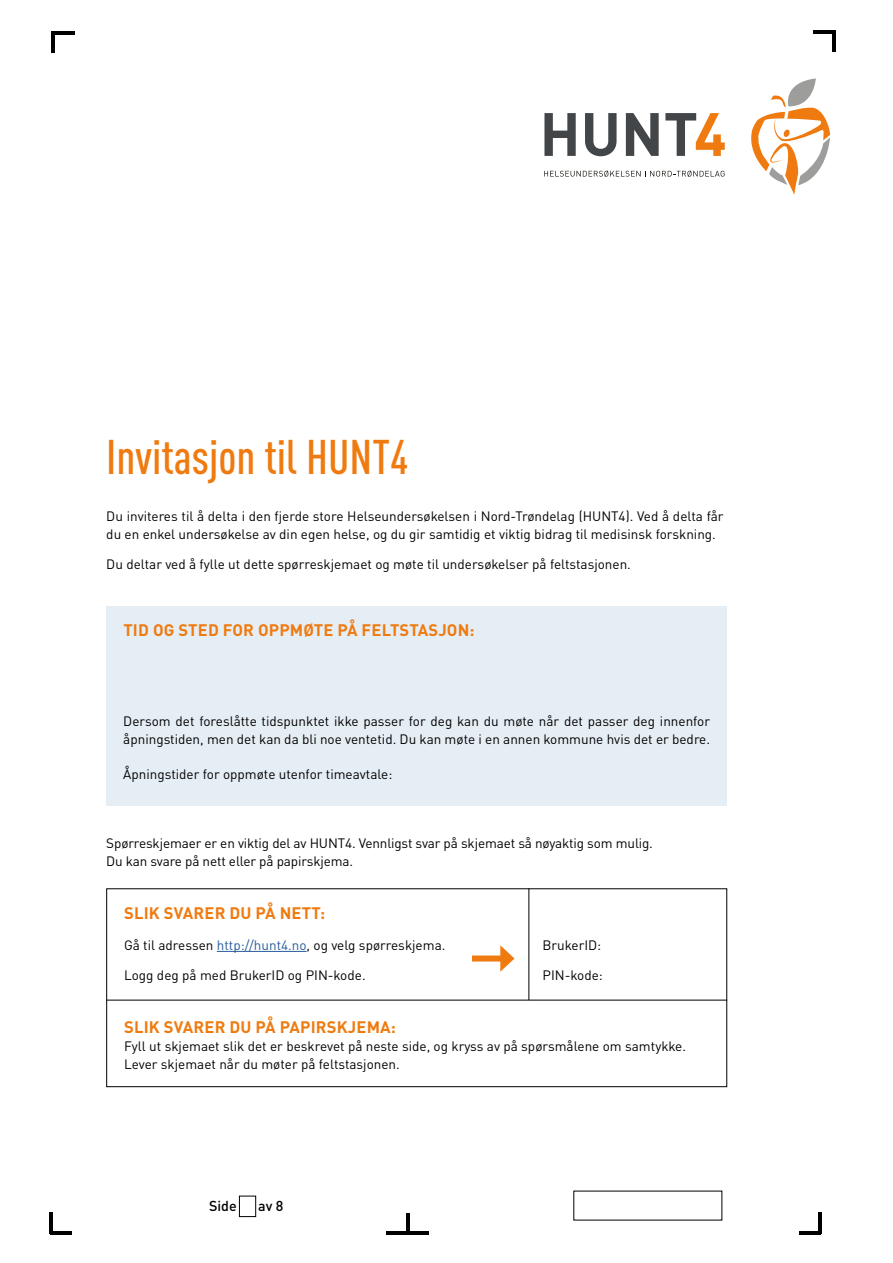
<style>
.page{position:relative;width:893px;height:1263px;background:#fff}
.page>*{position:absolute;margin:0;border:0;box-sizing:border-box;transform-origin:0 0}
.t1{font:500 condensed 48px "DIN Pro";color:#ef7b10}
.t2{font:700 16.5px "DIN Pro";letter-spacing:.01em;color:#ef7b10}
.t3{font:500 14.25px "DIN Pro";color:#000}
.t4{font:13.5px/18px "DIN Pro";color:#000}
.s1{color:#275b9b}
.s2{color:#fff}
</style>
<div class="page">
<hr style="left:53px;top:31px;width:21px;height:4px;background:#000">
<hr style="left:51px;top:31px;width:4px;height:22px;background:#000">
<hr style="left:813px;top:30px;width:20px;height:3px;background:#000">
<hr style="left:833px;top:30px;width:3px;height:21px;background:#000">
<hr style="left:50px;top:1231px;width:22px;height:3px;background:#000">
<hr style="left:50px;top:1212px;width:3px;height:22px;background:#000">
<hr style="left:818px;top:1212px;width:4px;height:22px;background:#000">
<hr style="left:799px;top:1231px;width:21px;height:3px;background:#000">
<hr style="left:406px;top:1213px;width:4px;height:21px;background:#000">
<hr style="left:386px;top:1231px;width:43px;height:3px;background:#000">
<div style="left:239px;top:1196px;width:17px;height:21px;border:1px solid #000"></div>
<div style="left:106px;top:606px;width:621px;height:200px;background:#e6eef5"></div>
<svg style="left:751px;top:78px;width:79px;height:117px"></svg>
<svg style="left:544px;top:170px;width:181px;height:7px"></svg>
<svg style="left:544px;top:113px;width:32px;height:43px"></svg>
<svg style="left:585px;top:113px;width:32px;height:43px"></svg>
<svg style="left:626px;top:113px;width:33px;height:43px"></svg>
<svg style="left:665px;top:113px;width:60px;height:43px"></svg>
<hr style="left:217px;top:951px;width:90px;height:1px;background:#275b9b">
<div style="left:106px;top:888px;width:621px;height:199px;border:1px solid #000"></div>
<hr style="left:106px;top:1000px;width:621px;height:1px;background:#000">
<hr style="left:528px;top:888px;width:1px;height:112px;background:#000">
<div style="left:472px;top:955px;width:34px;height:6px;background:#ef7b10"></div>
<svg style="left:500px;top:945px;width:14px;height:27px"></svg>
<h1 class="t1" style="left:106px;top:421px;width:304px">Invitasjon til HUNT4</h1>
<p class="t4" style="left:106px;top:505px;width:619px">Du inviteres til å delta i den fjerde store Helseundersøkelsen i Nord-Trøndelag (HUNT4). Ved å delta får du en enkel undersøkelse av din egen helse, og du gir samtidig et viktig bidrag til medisinsk forskning.</p>
<p class="t4" style="left:106px;top:554px;width:526px">Du deltar ved å fylle ut dette spørreskjemaet og møte til undersøkelser på feltstasjonen.</p>
<p class="t2" style="left:123px;top:616px;width:353px">TID OG STED FOR OPPMØTE PÅ FELTSTASJON:</p>
<p class="t4" style="left:123px;top:711px;width:588px">Dersom det foreslåtte tidspunktet ikke passer for deg kan du møte når det passer deg innenfor åpningstiden, men det kan da bli noe ventetid. Du kan møte i en annen kommune hvis det er bedre.</p>
<p class="t4" style="left:123px;top:764px;width:271px">Åpningstider for oppmøte utenfor timeavtale:</p>
<p class="t4" style="left:106px;top:833px;width:548px">Spørreskjemaer er en viktig del av HUNT4. Vennligst svar på skjemaet så nøyaktig som mulig.<br>Du kan svare på nett eller på papirskjema.</p>
<p class="t2" style="left:124px;top:899px;width:203px">SLIK SVARER DU PÅ NETT:</p>
<p class="t4" style="left:124px;top:934px;width:323px">Gå til adressen <span class="s1">http://hunt4.no</span>, og velg spørreskjema.</p>
<p class="t4" style="left:543px;top:934px;width:60px">BrukerID:</p>
<p class="t4" style="left:124px;top:964px;width:243px">Logg deg på med BrukerID og PIN-kode.</p>
<p class="t4" style="left:543px;top:964px;width:62px">PIN-kode:</p>
<p class="t2" style="left:124px;top:1013px;width:273px">SLIK SVARER DU PÅ PAPIRSKJEMA:</p>
<p class="t4" style="left:124px;top:1036px;width:563px">Fyll ut skjemaet slik det er beskrevet på neste side, og kryss av på spørsmålene om samtykke.<br>Lever skjemaet når du møter på feltstasjonen.</p>
<p class="t3" style="left:209px;top:1194px;width:76px">Side <span class="s2">1</span> av 8</p>
</div>
